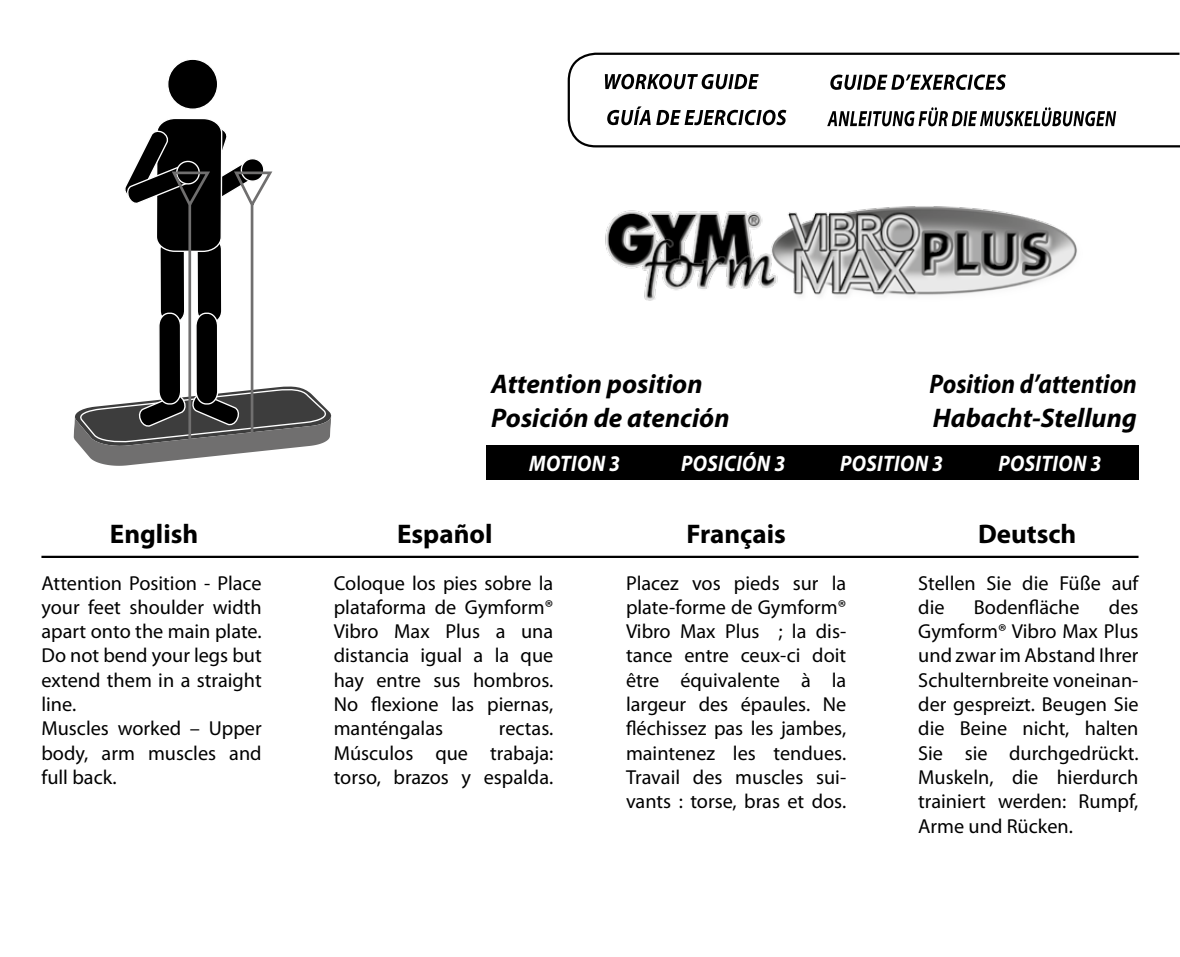
<style>
.page{position:relative;width:1180px;height:957px;background:#fff}
.page>*{position:absolute;margin:0;border:0;box-sizing:border-box;transform-origin:0 0}
.t1{font:italic 700 27px/33.8px "Myriad Pro";color:#000;scale:.9 1}
.t2{font:italic 700 27px/33.8px "Myriad Pro";color:#000}
.t3{font:700 27px "Myriad Pro";color:#000}
.t4{font:italic 700 22.5px "Myriad Pro";letter-spacing:.02em;color:#fff;scale:.9 1}
.t5{font:20.25px/24.3px "Myriad Pro";color:#000;text-align:justify}
</style>
<div class="page">
<div style="left:486px;top:445px;width:652px;height:34px;background:#000"></div>
<hr style="left:41px;top:556px;width:1097px;height:2px;background:#000">
<svg style="left:567px;top:52px;width:613px;height:96px"></svg>
<svg style="left:605px;top:74px;width:154px;height:15px"></svg>
<svg style="left:607px;top:106px;width:179px;height:19px"></svg>
<svg style="left:830px;top:74px;width:176px;height:16px"></svg>
<svg style="left:827px;top:107px;width:289px;height:19px"></svg>
<img style="left:605px;top:206px;width:472px;height:95px">
<svg style="left:73px;top:59px;width:259px;height:407px"></svg>
<h1 class="t3" style="left:110px;top:517px;width:90px">English</h1>
<p class="t5" style="left:41px;top:570px;width:222px;text-align:left">Attention Position - Place your feet shoulder width apart onto the main plate.<br>Do not bend your legs but extend them in a straight line.<br>Muscles worked – Upper body, arm muscles and full back.</p>
<h1 class="t2" style="left:491px;top:366px;width:240px">Attention position<br>Posición de atención</h1>
<h1 class="t1" style="left:930px;top:367px;width:232px">Position d’attention<br>Habacht-Stellung</h1>
<h1 class="t3" style="left:397px;top:517px;width:97px">Español</h1>
<p class="t4" style="left:529px;top:449px;width:103px">MOTION 3</p>
<p class="t4" style="left:681px;top:449px;width:117px">POSICIÓN 3</p>
<p class="t4" style="left:840px;top:448px;width:116px">POSITION 3</p>
<p class="t4" style="left:998px;top:448px;width:116px">POSITION 3</p>
<h1 class="t3" style="left:686px;top:517px;width:101px">Français</h1>
<h1 class="t3" style="left:978px;top:517px;width:100px">Deutsch</h1>
<p class="t5" style="left:334px;top:570px;width:221px">Coloque los pies sobre la plataforma de Gymform® Vibro Max Plus a una distancia igual a la que hay entre sus hombros.<br>No flexione las piernas, manténgalas</p>
<p class="t5" style="left:334px;top:716px;width:221px;text-indent:165px">rectas.<br>Músculos que trabaja: torso, brazos y espalda.</p>
<p class="t5" style="left:626px;top:570px;width:222px">Placez vos pieds sur la plate-forme de Gymform® Vibro Max Plus ; la dis&shy;tance entre ceux-ci doit être équivalente à la largeur des épaules. Ne fléchissez pas les jambes, maintenez les tendues.<br>Travail des muscles sui&shy;vants : torse, bras et dos.</p>
<p class="t5" style="left:918px;top:570px;width:222px">Stellen Sie die Füße auf die</p>
<p class="t5" style="left:974px;top:594px;width:107px">Bodenfläche</p>
<p class="t5" style="left:918px;top:594px;width:222px;text-indent:191px">des Gymform® Vibro Max Plus und zwar im Abstand Ihrer Schulternbreite voneinan&shy;der gespreizt. Beugen Sie die Beine nicht, halten Sie sie durchgedrückt.<br>Muskeln, die hierdurch trainiert werden: Rumpf, Arme und Rücken.</p>
</div>
